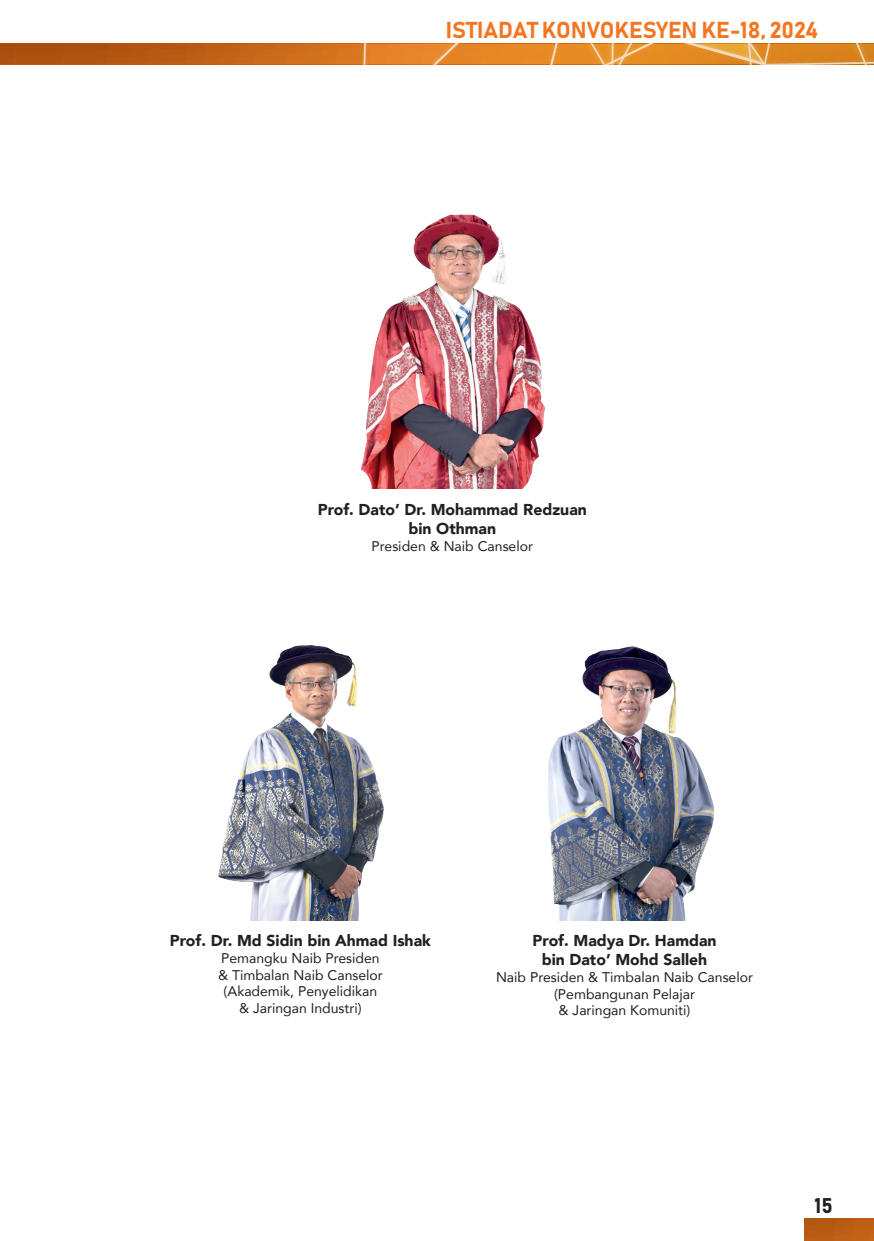
<style>
.page{position:relative;width:874px;height:1241px;background:#fff}
.page>*{position:absolute;margin:0;border:0;box-sizing:border-box;transform-origin:0 0}
.t1{font:22.75px "Bahnschrift";color:#f47521}
.t2{font:21px "Bahnschrift";color:#231f20}
.t3{font:900 15.75px "Avenir";color:#231f20}
.t4{font:14px "Avenir";color:#231f20}
</style>
<div class="page">
<div style="left:804px;top:1218px;width:69px;height:22px;background:#ba5d15"></div>
<svg style="left:0;top:43px;width:873px;height:21px;background:#d37a25"></svg>
<img style="left:361px;top:214px;width:184px;height:275px">
<img style="left:218px;top:645px;width:166px;height:275px">
<img style="left:548px;top:646px;width:167px;height:274px">
<h1 class="t1" style="left:445px;top:16px;width:373px">ISTIADAT KONVOKESYEN KE-18, 2024</h1>
<p class="t3" style="left:317px;top:495px;width:270px">Prof. Dato’ Dr. Mohammad Redzuan</p>
<p class="t3" style="left:408px;top:514px;width:89px">bin Othman</p>
<p class="t4" style="left:371px;top:534px;width:163px">Presiden &amp; Naib Canselor</p>
<p class="t3" style="left:170px;top:926px;width:262px">Prof. Dr. Md Sidin bin Ahmad Ishak</p>
<p class="t4" style="left:221px;top:946px;width:160px">Pemangku Naib Presiden</p>
<p class="t4" style="left:218px;top:963px;width:166px">&amp; Timbalan Naib Canselor</p>
<p class="t4" style="left:223px;top:980px;width:155px">(Akademik, Penyelidikan</p>
<p class="t4" style="left:239px;top:996px;width:124px">&amp; Jaringan Industri)</p>
<p class="t3" style="left:532px;top:926px;width:185px">Prof. Madya Dr. Hamdan</p>
<p class="t3" style="left:541px;top:945px;width:167px">bin Dato’ Mohd Salleh</p>
<p class="t4" style="left:496px;top:965px;width:258px">Naib Presiden &amp; Timbalan Naib Canselor</p>
<p class="t4" style="left:553px;top:982px;width:142px">(Pembangunan Pelajar</p>
<p class="t4" style="left:558px;top:999px;width:133px">&amp; Jaringan Komuniti)</p>
<h2 class="t2" style="left:814px;top:1192px;width:20px">15</h2>
</div>
